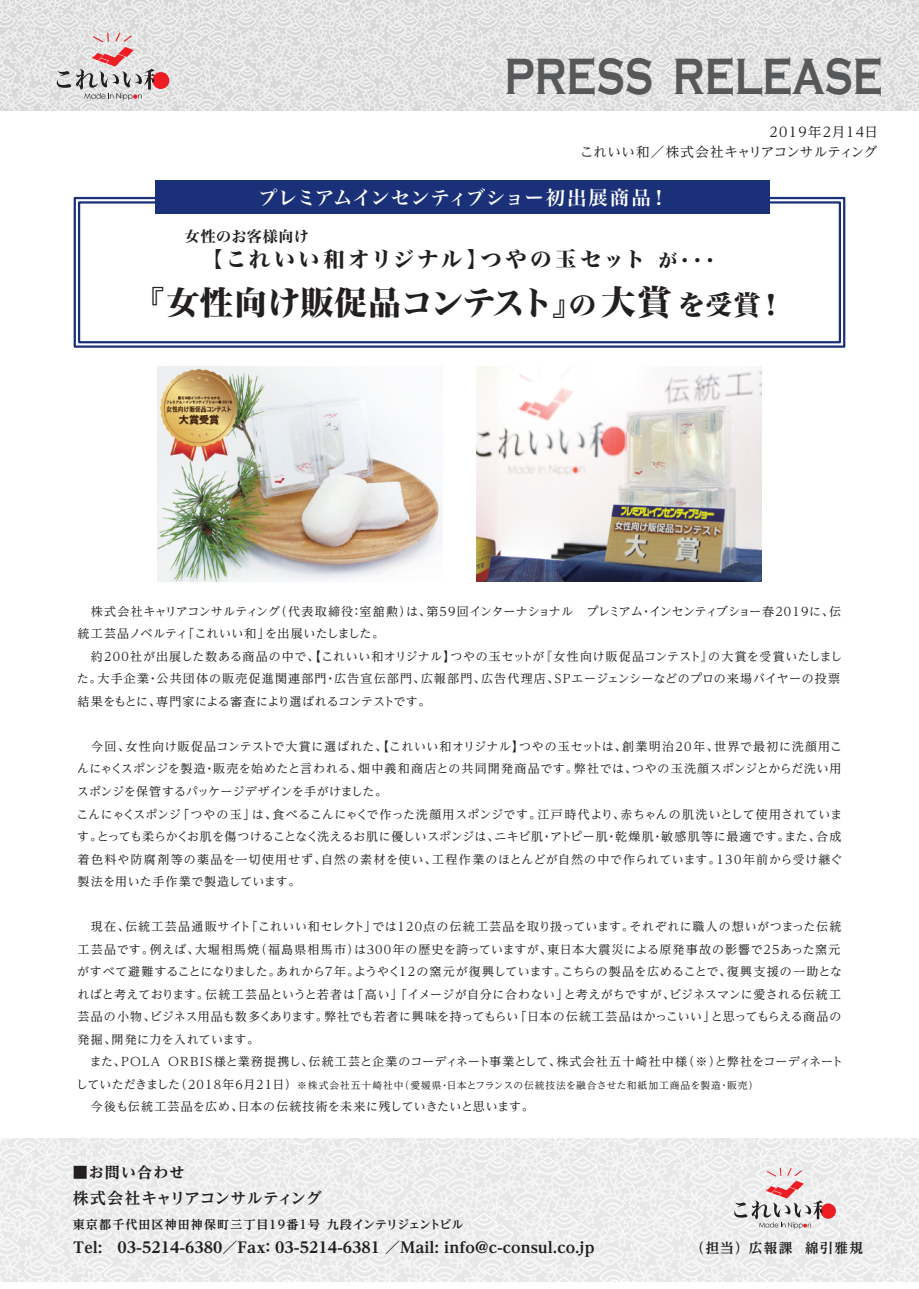
<style>
.page{position:relative;width:919px;height:1289px;background:#fff}
.page>*{position:absolute;margin:0;border:0;box-sizing:border-box;transform-origin:0 0}
.t1{font:700 52.5px "Copperplate Gothic";color:#57585a;scale:.75 1}
.t2{font:33px "Hira Min Std W8";color:#231f20}
.t3{font:21px "Hira Min Std W8";letter-spacing:.16em;color:#231f20}
.t4{font:19.5px "Hira Min Std W6";letter-spacing:.005em;color:#fff}
.t5{font:700 15.75px "UD Reimin Pro";letter-spacing:-.02em;color:#231f20}
.t6{font:800 15px "UD Reimin Pro";color:#231f20}
.t7{font:15px "Hira Min Std W7";letter-spacing:.035em;color:#231f20}
.t8{font:700 expanded 15px "UD Reimin Pro";letter-spacing:.08em;color:#231f20}
.t9{font:13.5px/19.5px "UD Reimin Pro";letter-spacing:.04em;color:#231f20;text-align:right}
.t10{font:700 13.5px "UD Reimin Pro";letter-spacing:.095em;color:#231f20}
.t11{font:12px/22.5px "UD Reimin Pro";letter-spacing:.04em;color:#231f20}
.t12{font:700 12px "UD Reimin Pro";letter-spacing:.085em;color:#231f20}
.t13{font:9.75px "UD Reimin Pro";letter-spacing:.1em;color:#231f20}
.s1{font-size:18px}
.s2{font-size:27px}
.s3{font-size:34.5px}
.s4{font-size:12px}
</style>
<div class="page">
<img style="left:0;top:1138px;width:918px;height:143px">
<img style="left:0;top:0;width:918px;height:111px">
<div style="left:152px;top:72px;width:17px;height:17px;background:#ee1d23;border-radius:50%"></div>
<svg style="left:57px;top:33px;width:98px;height:67px;background:#d4c8c8"></svg>
<div style="left:820px;top:1203px;width:15px;height:15px;background:#ee1d23;border-radius:50%"></div>
<svg style="left:734px;top:1167px;width:88px;height:61px"></svg>
<div style="left:74px;top:197px;width:771px;height:151px;border:2px solid #1a3078"></div>
<div style="left:78px;top:201px;width:763px;height:142px;border:2px solid #1a3078"></div>
<div style="left:155px;top:180px;width:614px;height:34px;background:#1a3078"></div>
<img style="left:477px;top:366px;width:284px;height:215px">
<img style="left:157px;top:366px;width:285px;height:215px">
<h1 class="t1" style="left:504px;top:48px;width:506px">PRESS RELEASE</h1>
<p class="t9" style="left:580px;top:122px;width:299px">2019年2月14日<br>これいい和／株式会社キャリアコンサルティング</p>
<h3 class="t4" style="left:258px;top:184px;width:412px">プレミアムインセンティブショー初出展商品！</h3>
<p class="t7" style="left:185px;top:226px;width:125px">女性のお客様向け</p>
<h3 class="t3" style="left:202px;top:244px;width:518px">【これいい和オリジナル】つやの玉セット <span class="s1">が・・・</span></h3>
<h2 class="t2" style="left:133px;top:278px;width:653px">『女性向け販促品コンテスト』<span class="s2">の</span><span class="s3">大賞</span><span class="s2">を受賞！</span></h2>
<p class="t11" style="left:77px;top:599px;width:766px">　株式会社キャリアコンサルティング（代表取締役：室舘勲）は、第59回インターナショナル　プレミアム・インセンティブショー春2019に、伝統工芸品ノベルティ「これいい和」を出展いたしました。<br>　約200社が出展した数ある商品の中で、【これいい和オリジナル】つやの玉セットが『女性向け販促品コンテスト』の大賞を受賞いたしました。大手企業・公共団体の販売促進関連部門・広告宣伝部門、広報部門、広告代理店、SPエージェンシーなどのプロの来場バイヤーの投票結果をもとに、専門家による審査により選ばれるコンテストです。</p>
<p class="t11" style="left:77px;top:734px;width:767px">　今回、女性向け販促品コンテストで大賞に選ばれた、【これいい和オリジナル】つやの玉セットは、創業明治20年、世界で最初に洗顔用こんにゃくスポンジを製造・販売を始めたと言われる、畑中義和商店との共同開発商品です。弊社では、つやの玉洗顔スポンジとからだ洗い用スポンジを保管するパッケージデザインを手がけました。<br>こんにゃくスポンジ「つやの玉」は、食べるこんにゃくで作った洗顔用スポンジです。江戸時代より、赤ちゃんの肌洗いとして使用されています。とっても柔らかくお肌を傷つけることなく洗えるお肌に優しいスポンジは、ニキビ肌・アトピー肌・乾燥肌・敏感肌等に最適です。また、合成着色料や防腐剤等の薬品を一切使用せず、自然の素材を使い、工程作業のほとんどが自然の中で作られています。130年前から受け継ぐ製法を用いた手作業で製造しています。</p>
<p class="t11" style="left:77px;top:914px;width:767px">　現在、伝統工芸品通販サイト「これいい和セレクト」では120点の伝統工芸品を取り扱っています。それぞれに職人の想いがつまった伝統工芸品です。例えば、大堀相馬焼（福島県相馬市）は300年の歴史を誇っていますが、東日本大震災による原発事故の影響で25あった窯元がすべて避難することになりました。あれから7年。ようやく12の窯元が復興しています。こちらの製品を広めることで、復興支援の一助となればと考えております。伝統工芸品というと若者は「高い」「イメージが自分に合わない」と考えがちですが、ビジネスマンに愛される伝統工芸品の小物、ビジネス用品も数多くあります。弊社でも若者に興味を持ってもらい「日本の伝統工芸品はかっこいい」と思ってもらえる商品の発掘、開発に力を入れています。<br>　また、POLA ORBIS様と業務提携し、伝統工芸と企業のコーディネート事業として、株式会社五十崎社中様（※）と弊社をコーディネート</p>
<p class="t13" style="left:76px;top:1076px;width:684px"><span class="s4">していただきました（2018年6月21日）</span>※株式会社五十崎社中（愛媛県・日本とフランスの伝統技法を融合させた和紙加工商品を製造・販売）</p>
<p class="t11" style="left:78px;top:1094px;width:457px">　今後も伝統工芸品を広め、日本の伝統技術を未来に残していきたいと思います。</p>
<p class="t8" style="left:73px;top:1160px;width:113px">■お問い合わせ</p>
<h3 class="t5" style="left:73px;top:1184px;width:250px">株式会社キャリアコンサルティング</h3>
<p class="t12" style="left:73px;top:1214px;width:392px">東京都千代田区神田神保町三丁目19番1号 九段インテリジェントビル</p>
<p class="t6" style="left:73px;top:1235px;width:523px">Tel: 03-5214-6380／Fax： 03-5214-6381 ／Mail: info@c-consul.co.jp</p>
<p class="t10" style="left:691px;top:1236px;width:173px">（担当）広報課 綿引雅規</p>
</div>
